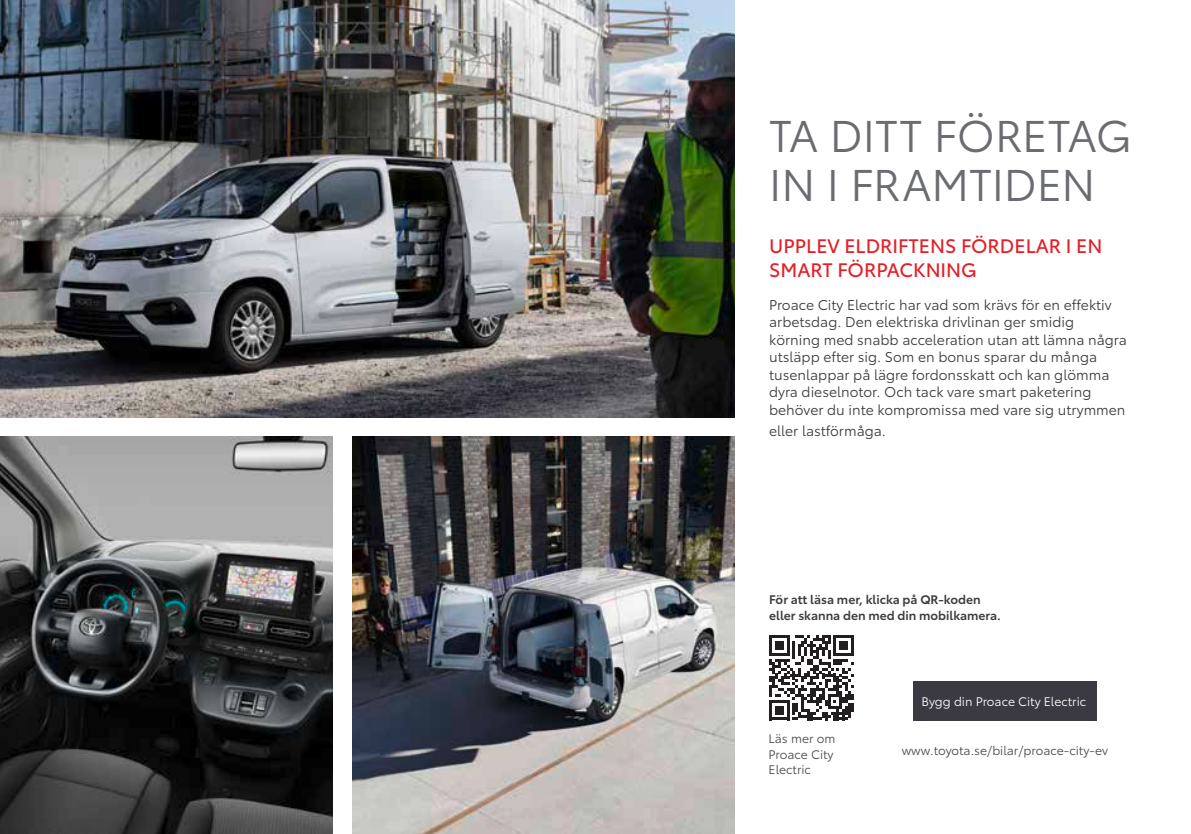
<style>
.page{position:relative;width:1191px;height:834px;background:#fff}
.page>*{position:absolute;margin:0;border:0;box-sizing:border-box;transform-origin:0 0}
.t1{font:43.75px/48.8px "Toyota Type";letter-spacing:-.005em;color:#6a6c72}
.t2{font:19.25px/24.5px "Toyota Type";color:#e41e26}
.t3{font:14px/17.5px "Toyota Type";color:#3c3c3a}
.t4{font:600 12.25px/15.8px "Toyota Type";color:#3c3c3a}
.t5{font:12.25px/15.8px "Toyota Type";color:#4b4b4b}
.t6{font:12.25px "Toyota Type";color:#fff}
</style>
<div class="page">
<img style="left:352px;top:437px;width:382px;height:396px">
<img style="left:0;top:437px;width:332px;height:396px">
<img style="left:0;top:0;width:734px;height:417px">
<svg style="left:769px;top:635px;width:85px;height:85px"></svg>
<div style="left:913px;top:681px;width:183px;height:39px;background:#3b3942"></div>
<h1 class="t1" style="left:769px;top:109px;width:364px">TA DITT FÖRETAG<br>IN I FRAMTIDEN</h1>
<h2 class="t2" style="left:769px;top:232px;width:335px">UPPLEV ELDRIFTENS FÖRDELAR I EN<br>SMART FÖRPACKNING</h2>
<p class="t3" style="left:769px;top:295px;width:359px">Proace City Electric har vad som krävs för en effektiv arbetsdag. Den elektriska drivlinan ger smidig körning med snabb acceleration utan att lämna några utsläpp efter sig. Som en bonus sparar du många tusenlappar på lägre fordonsskatt och kan glömma dyra dieselnotor. Och tack vare smart paketering behöver du inte kompromissa med vare sig utrymmen</p>
<p class="t3" style="left:769px;top:421px;width:118px">eller lastförmåga.</p>
<p class="t4" style="left:769px;top:590px;width:233px">För att läsa mer, klicka på QR-koden eller skanna den med din mobilkamera.</p>
<p class="t5" style="left:768px;top:729px;width:68px">Läs mer om<br>Proace City<br>Electric</p>
<p class="t6" style="left:921px;top:692px;width:166px">Bygg din Proace City Electric</p>
<p class="t5" style="left:901px;top:741px;width:208px">www.toyota.se/bilar/proace-city-ev</p>
</div>
